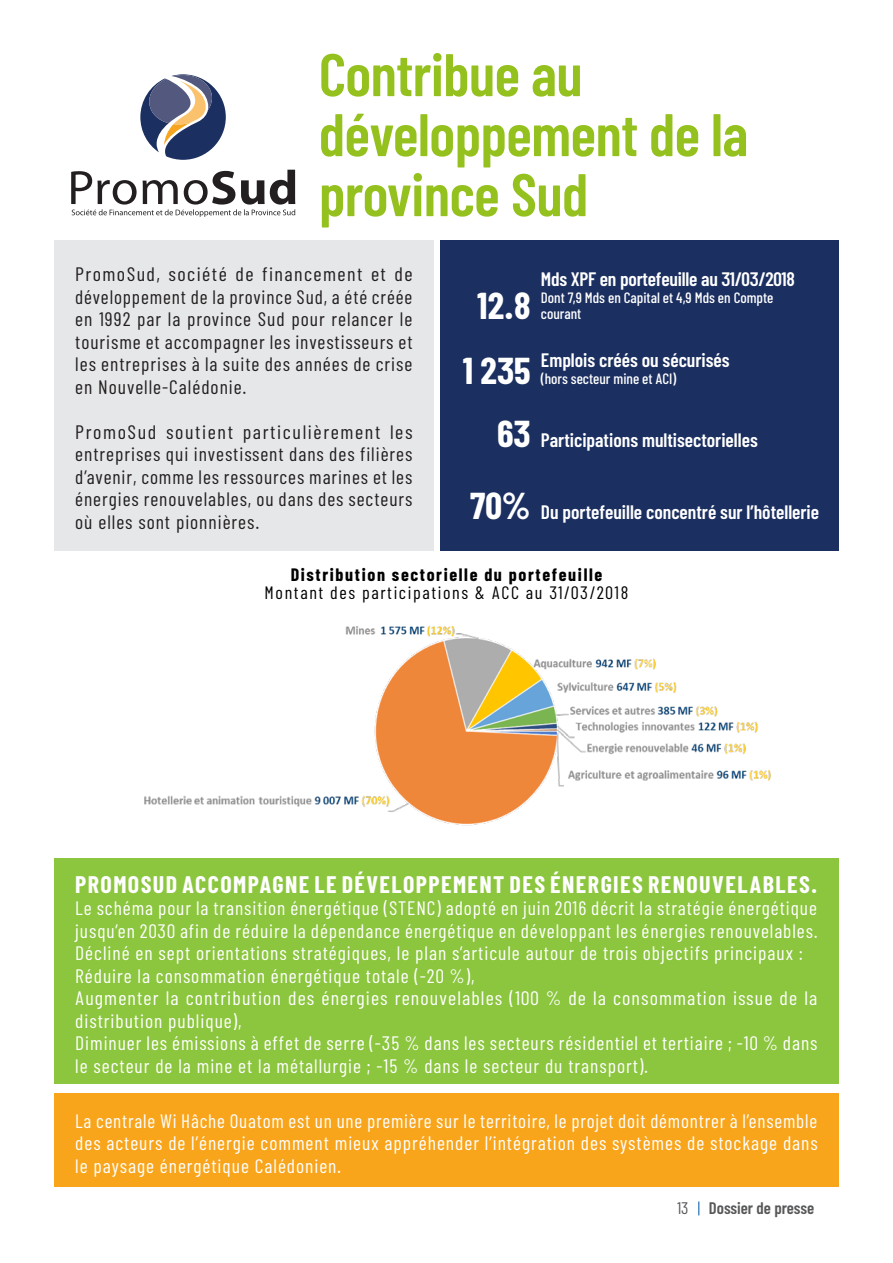
<style>
.page{position:relative;width:893px;height:1263px;background:#fff}
.page>*{position:absolute;margin:0;border:0;box-sizing:border-box;transform-origin:0 0}
.t1{font:600 60px/60px "Barlow Condensed";letter-spacing:-.01em;color:#95c11f}
.t2{font:700 37.5px "Barlow Condensed";color:#fff}
.t3{font:700 24px "Barlow Condensed";letter-spacing:.06em;color:#fff}
.texte{font:19.5px/22.5px "Barlow Condensed";letter-spacing:.05em;color:#fff}
.texte-2{font:19.5px/22.5px "Barlow Condensed";letter-spacing:.05em;color:#231f20;text-align:justify}
.t4{font:600 19.5px "Barlow Condensed";color:#fff}
.t5{font:18px "Barlow Condensed";letter-spacing:.09em;color:#000001}
.t6{font:700 18px "Barlow Condensed";letter-spacing:.09em;color:#000001}
.t7{font:600 16.8px "Barlow Condensed";color:#57585a}
.t8{font:500 15px/16.5px "Barlow Condensed";color:#fff}
.s1{font-weight:400}
</style>
<div class="page">
<svg style="left:698px;top:1201px;width:1px;height:14px"></svg>
<svg style="left:71px;top:170px;width:224px;height:47px"></svg>
<svg style="left:140px;top:74px;width:86px;height:86px"></svg>
<div style="left:54px;top:240px;width:380px;height:311px;background:#e6e7e9"></div>
<div style="left:54px;top:858px;width:785px;height:226px;background:#8bc63e"></div>
<div style="left:54px;top:1093px;width:785px;height:94px;background:#f9a51b"></div>
<img style="left:144px;top:626px;width:627px;height:200px">
<div style="left:441px;top:240px;width:398px;height:311px;background:#1b2f60"></div>
<h1 class="t1" style="left:319px;top:43px;width:431px">Contribue au développement de la province Sud</h1>
<p class="texte-2" style="left:75px;top:263px;width:339px">PromoSud, société de financement et de développement de la province Sud, a été créée en 1992 par la province Sud pour relancer le tourisme et accompagner les investisseurs et les entreprises à la suite des années de crise en Nouvelle-Calédonie.</p>
<p class="texte-2" style="left:75px;top:420px;width:339px">PromoSud soutient particulièrement les entreprises qui investissent dans des filières d’avenir, comme les ressources marines et les énergies renouvelables, ou dans des secteurs où elles sont pionnières.</p>
<p class="t2" style="left:477px;top:282px;width:55px">12.8</p>
<p class="t2" style="left:463px;top:347px;width:69px">1 235</p>
<p class="t2" style="left:497px;top:411px;width:35px">63</p>
<p class="t4" style="left:541px;top:267px;width:256px">Mds XPF en portefeuille au 31/03/2018</p>
<p class="t8" style="left:541px;top:289px;width:234px">Dont 7,9 Mds en Capital et 4,9 Mds en Compte courant</p>
<p class="t4" style="left:541px;top:348px;width:190px">Emplois créés ou sécurisés</p>
<p class="t8" style="left:541px;top:370px;width:137px">(hors secteur mine et ACI)</p>
<p class="t4" style="left:541px;top:428px;width:218px">Participations multisectorielles</p>
<p class="t2" style="left:470px;top:482px;width:62px">70%</p>
<p class="t4" style="left:541px;top:500px;width:280px">Du portefeuille concentré sur l’hôtellerie</p>
<p class="t6" style="left:291px;top:564px;width:313px">Distribution sectorielle du portefeuille</p>
<p class="t5" style="left:265px;top:582px;width:365px">Montant des participations &amp; ACC au 31/03/2018</p>
<p class="t3" style="left:75px;top:869px;width:744px">PROMOSUD ACCOMPAGNE LE DÉVELOPPEMENT DES ÉNERGIES RENOUVELABLES.</p>
<p class="texte" style="left:75px;top:897px;width:744px">Le schéma pour la transition énergétique (STENC) adopté en juin 2016 décrit la stratégie énergétique jusqu’en 2030 afin de réduire la dépendance énergétique en développant les énergies renouvelables.</p>
<p class="texte" style="left:75px;top:942px;width:729px">Décliné en sept orientations stratégiques, le plan s’articule autour de trois objectifs principaux :</p>
<p class="texte" style="left:75px;top:964px;width:401px">Réduire la consommation énergétique totale (-20 %),</p>
<p class="texte" style="left:75px;top:987px;width:743px">Augmenter la contribution des énergies renouvelables (100 % de la consommation issue de la distribution publique),</p>
<p class="texte" style="left:75px;top:1032px;width:744px">Diminuer les émissions à effet de serre (-35 % dans les secteurs résidentiel et tertiaire ; -10 % dans le secteur de la mine et la métallurgie ; -15 % dans le secteur du transport).</p>
<p class="texte" style="left:75px;top:1109px;width:744px;text-align:justify">La centrale Wi Hâche Ouatom est un une première sur le territoire, le projet doit démontrer à l’ensemble des acteurs de l’énergie comment mieux appréhender l’intégration des systèmes de stockage dans le paysage énergétique Calédonien.</p>
<p class="t7" style="left:677px;top:1197px;width:139px"><span class="s1">13</span> Dossier de presse</p>
</div>
